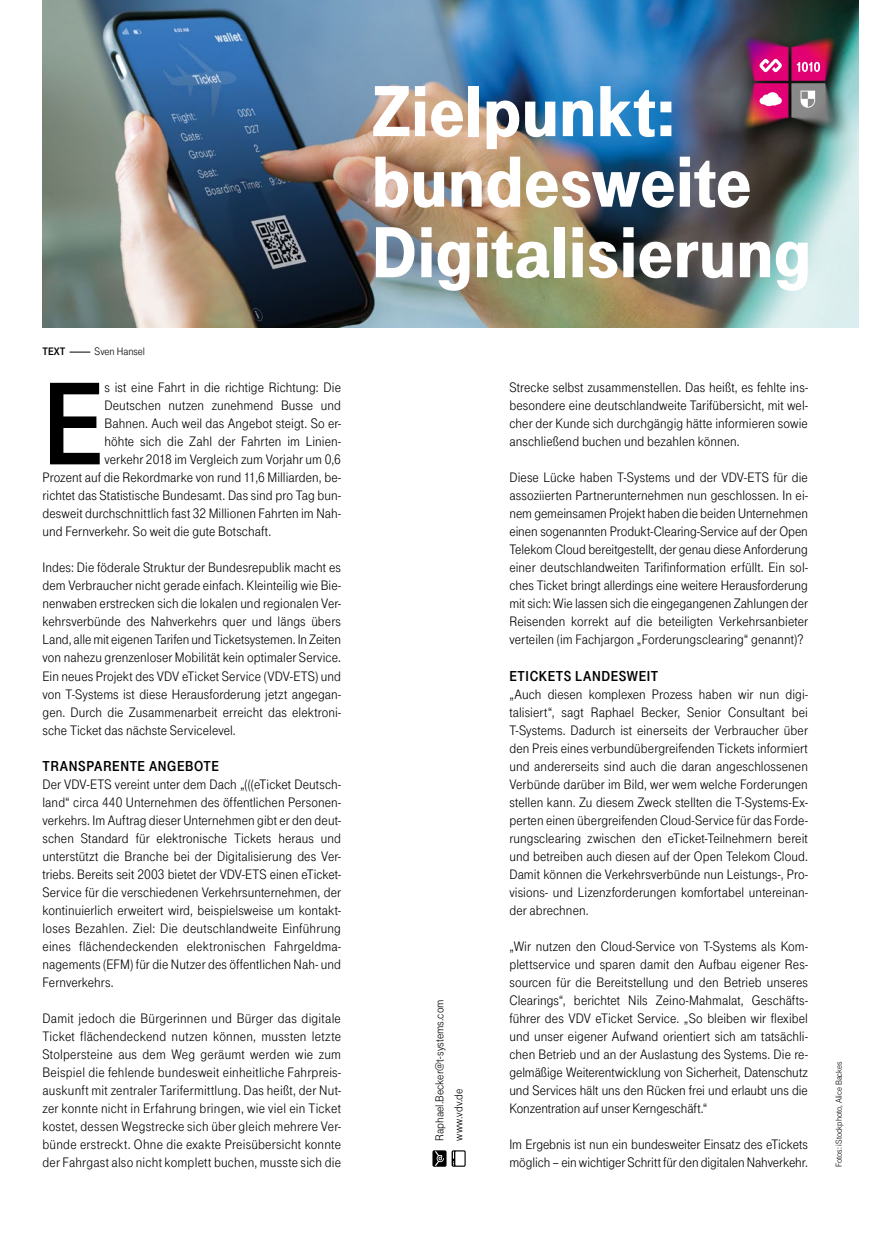
<style>
.page{position:relative;width:893px;height:1234px;background:#fff}
.page>*{position:absolute;margin:0;border:0;box-sizing:border-box;transform-origin:0 0}
.t1{font:122.25px "Tele Grotesk Fett";color:#000}
.t2{font:75px/70.5px "Tele Grotesk Ultr";letter-spacing:.01em;color:#fff}
.t3{font:15px "Tele Grotesk Fett";letter-spacing:.035em;color:#000}
.t4{font:14.25px/18px "Tele Grotesk Norm";letter-spacing:.005em;color:#000;text-align:justify}
.t5{font:12px/19.2px "Tele Grotesk Norm";color:#000}
.t6{font:11.25px "Tele Grotesk Norm";color:#000}
.t7{font:11.25px "Tele Grotesk Fett";color:#000}
.t8{font:9px "Tele Grotesk Norm";color:#000}
</style>
<div class="page">
<img style="left:43px;top:0;width:816px;height:327px">
<svg style="left:70px;top:351px;width:20px;height:1px"></svg>
<svg style="left:432px;top:1150px;width:34px;height:16px"></svg>
<div style="left:738px;top:31px;width:115px;height:115px;background:#000;opacity:.75"></div>
<img style="left:730px;top:85px;width:57px;height:57px">
<svg style="left:759px;top:92px;width:23px;height:14px"></svg>
<img style="left:730px;top:23px;width:57px;height:62px">
<svg style="left:759px;top:59px;width:23px;height:13px"></svg>
<img style="left:787px;top:85px;width:62px;height:57px">
<svg style="left:801px;top:91px;width:14px;height:17px"></svg>
<img style="left:787px;top:23px;width:62px;height:62px">
<svg style="left:797px;top:62px;width:23px;height:10px"></svg>
<p class="t7" style="left:43px;top:344px;width:24px">TEXT</p>
<p class="t6" style="left:95px;top:345px;width:52px">Sven Hansel</p>
<h1 class="t1" style="left:43px;top:355px;width:63px">E</h1>
<p class="t4" style="left:105px;top:379px;width:238px">s ist eine Fahrt in die richtige Richtung: Die</p>
<p class="t4" style="left:105px;top:397px;width:238px">Deutschen nutzen zunehmend Busse und</p>
<p class="t4" style="left:105px;top:415px;width:238px">Bahnen. Auch weil das Angebot steigt. So er-</p>
<p class="t4" style="left:105px;top:433px;width:238px">höhte sich die Zahl der Fahrten im Linien-</p>
<p class="t4" style="left:105px;top:451px;width:238px">verkehr 2018 im Vergleich zum Vorjahr um 0,6</p>
<p class="t4" style="left:43px;top:469px;width:300px">Prozent auf die Rekordmarke von rund 11,6 Milliarden, be-</p>
<p class="t4" style="left:43px;top:487px;width:300px">richtet das Statistische Bundesamt. Das sind pro Tag bun-</p>
<p class="t4" style="left:43px;top:505px;width:300px">desweit durchschnittlich fast 32 Millionen Fahrten im Nah-</p>
<p class="t4" style="left:43px;top:523px;width:230px">und Fernverkehr. So weit die gute Botschaft.</p>
<p class="t4" style="left:43px;top:559px;width:300px">Indes: Die föderale Struktur der Bundesrepublik macht es dem Verbraucher nicht gerade einfach. Kleinteilig wie Bie&shy;nenwaben erstrecken sich die lokalen und regionalen Ver&shy;kehrsverbünde des Nahverkehrs quer und längs übers Land, alle mit eigenen Tarifen und Ticketsystemen. In Zeiten von nahezu grenzenloser Mobilität kein optimaler Service.<br>Ein neues Projekt des VDV eTicket Service (VDV-ETS) und von T-Systems ist diese Herausforderung jetzt angegan&shy;gen. Durch die Zusammenarbeit erreicht das elektroni&shy;sche Ticket das nächste Servicelevel.</p>
<p class="t3" style="left:43px;top:757px;width:178px">TRANSPARENTE ANGEBOTE</p>
<p class="t4" style="left:43px;top:775px;width:300px">Der VDV-ETS vereint unter dem Dach „(((eTicket Deutsch&shy;land“ circa 440 Unternehmen des öffentlichen Personen&shy;verkehrs. Im Auftrag dieser Unternehmen gibt er den deut&shy;schen Standard für elektronische Tickets heraus und unterstützt die Branche bei der Digitalisierung des Ver&shy;triebs. Bereits seit 2003 bietet der VDV-ETS einen eTicket-Service für die verschiedenen Verkehrsunternehmen, der kontinuierlich erweitert wird, beispielsweise um kontakt&shy;loses Bezahlen. Ziel: Die deutschlandweite Einführung eines flächendeckenden elektronischen Fahrgeldma&shy;nagements (EFM) für die Nutzer des öffentlichen Nah- und Fernverkehrs.</p>
<p class="t4" style="left:43px;top:1008px;width:300px">Damit jedoch die Bürgerinnen und Bürger das digitale Ticket flächendeckend nutzen können, mussten letzte Stolpersteine aus dem Weg geräumt werden wie zum Beispiel die fehlende bundesweit einheitliche Fahrpreis&shy;auskunft mit zentraler Tarifermittlung. Das heißt, der Nut&shy;zer konnte nicht in Erfahrung bringen, wie viel ein Ticket kostet, dessen Wegstrecke sich über gleich mehrere Ver&shy;bünde erstreckt. Ohne die exakte Preisübersicht konnte der Fahrgast also nicht komplett buchen, musste sich die</p>
<h2 class="t2" style="left:372px;top:77px;width:440px">Zielpunkt: bundesweite<br>Digitalisierung</h2>
<p class="t5" style="left:430px;top:1140px;width:142px;rotate:-90deg">Raphael.Becker@t-systems.com www.vdv.de</p>
<p class="t4" style="left:509px;top:378px;width:300px">Strecke selbst zusammenstellen. Das heißt, es fehlte ins&shy;besondere eine deutschlandweite Tarifübersicht, mit wel&shy;cher der Kunde sich durchgängig hätte informieren sowie anschließend buchen und bezahlen können.</p>
<p class="t4" style="left:509px;top:468px;width:300px">Diese Lücke haben T-Systems und der VDV-ETS für die assoziierten Partnerunternehmen nun geschlossen. In ei&shy;nem gemeinsamen Projekt haben die beiden Unternehmen einen sogenannten Produkt-Clearing-Service auf der Open Telekom Cloud bereitgestellt, der genau diese Anforderung einer deutschlandweiten Tarifinformation erfüllt. Ein sol&shy;ches Ticket bringt allerdings eine weitere Herausforderung mit sich: Wie lassen sich die eingegangenen Zahlungen der Reisenden korrekt auf die beteiligten Verkehrsanbieter verteilen (im Fachjargon „Forderungsclearing“ genannt)?</p>
<p class="t3" style="left:509px;top:667px;width:150px">ETICKETS LANDESWEIT</p>
<p class="t4" style="left:509px;top:685px;width:300px">„Auch diesen komplexen Prozess haben wir nun digi&shy;talisiert“, sagt Raphael Becker, Senior Consultant bei T-Systems. Dadurch ist einerseits der Verbraucher über den Preis eines verbundübergreifenden Tickets informiert und andererseits sind auch die daran angeschlossenen Verbünde darüber im Bild, wer wem welche Forderungen stellen kann. Zu diesem Zweck stellten die T-Systems-Ex&shy;perten einen übergreifenden Cloud-Service für das Forde&shy;rungsclearing zwischen den eTicket-Teilnehmern bereit und betreiben auch diesen auf der Open Telekom Cloud.<br>Damit können die Verkehrsverbünde nun Leistungs-, Pro&shy;visions- und Lizenzforderungen komfortabel untereinan&shy;der abrechnen.</p>
<p class="t4" style="left:509px;top:936px;width:300px">„Wir nutzen den Cloud-Service von T-Systems als Kom&shy;plettservice und sparen damit den Aufbau eigener Res&shy;sourcen für die Bereitstellung und den Betrieb unseres Clearings“, berichtet Nils Zeino-Mahmalat, Geschäfts&shy;führer des VDV eTicket Service. „So bleiben wir flexibel und unser eigener Aufwand orientiert sich am tatsächli&shy;chen Betrieb und an der Auslastung des Systems. Die re&shy;gelmäßige Weiterentwicklung von Sicherheit, Datenschutz und Services hält uns den Rücken frei und erlaubt uns die Konzentration auf unser Kerngeschäft.“</p>
<p class="t4" style="left:509px;top:1134px;width:300px">Im Ergebnis ist nun ein bundesweiter Einsatz des eTickets möglich – ein wichtiger Schritt für den digitalen Nahverkehr.</p>
<p class="t8" style="left:834px;top:1166px;width:107px;rotate:-90deg">Fotos: iStockphoto, Alice Backes</p>
</div>
